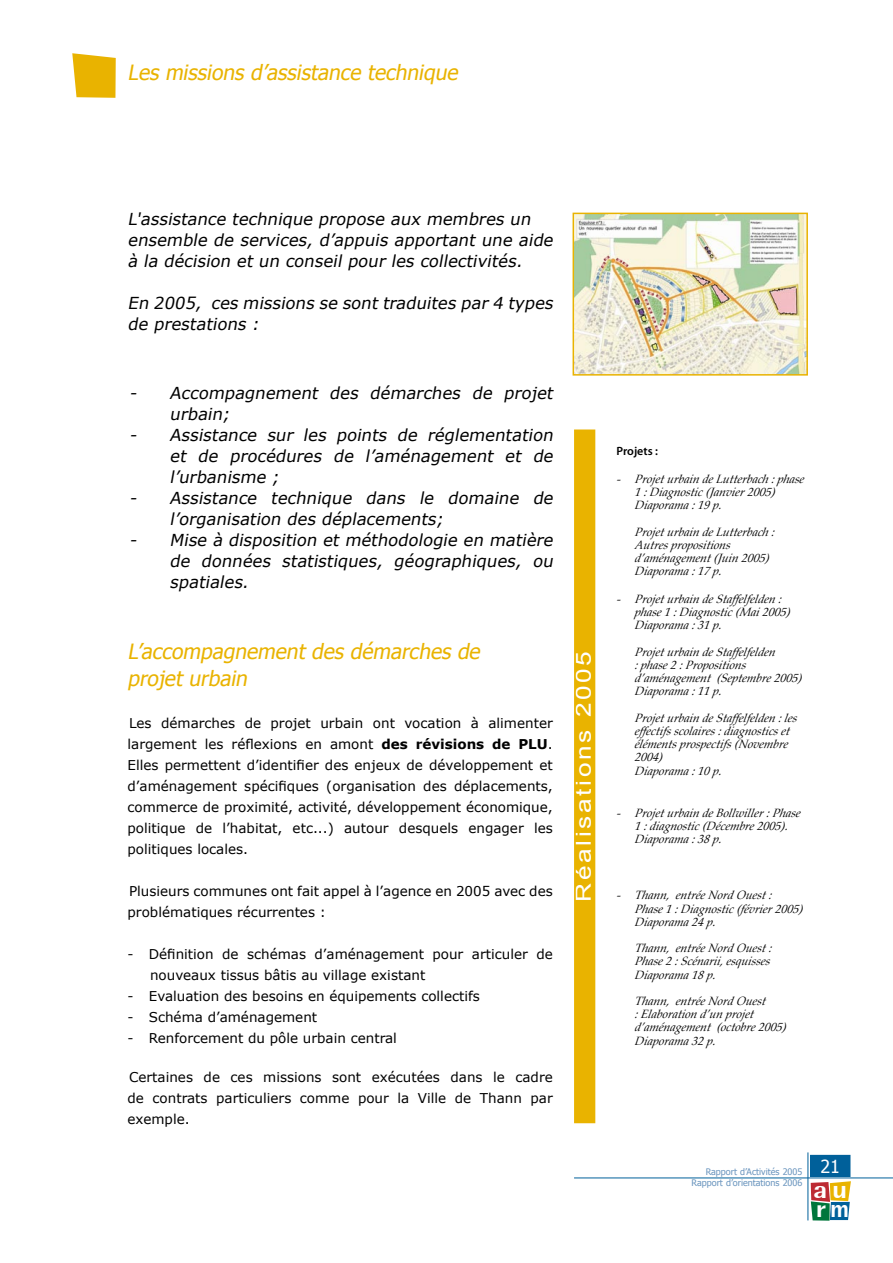
<style>
.page{position:relative;width:893px;height:1263px;background:#fff}
.page>*{position:absolute;margin:0;border:0;box-sizing:border-box;transform-origin:0 0}
.t1{font:800 24.9px "Rotis Semi Sans";color:#fff;scale:1.15 1}
.t2{font:800 24.15px "Rotis Semi Sans";color:#fff;scale:1.16 1}
.t3{font:italic 21px/27px "Tahoma";color:#e9b300}
.t4{font:21px "Arial";letter-spacing:.1em;color:#fff;scale:1.25 1}
.t5{font:18px "Tahoma";color:#fff}
.t6{font:italic 16.5px/21px "Verdana";color:#000}
.t7{font:13.5px/21px "Verdana";color:#000;text-align:justify}
.t8{font:italic 12px/13.2px "Book Antiqua";color:#000}
.t9{font:600 12px "Myriad Pro";color:#000}
.t10{font:9px/10.8px "Tahoma";color:#6a95be;text-align:right}
.s1{font-weight:700}
.s2{font-size:24.9px}
</style>
<div class="page">
<svg style="left:811px;top:1181px;width:40px;height:40px;background:#83835e"></svg>
<hr style="left:574px;top:1177px;width:319px;height:1px;background:#00609a">
<hr style="left:807px;top:1152px;width:1px;height:68px;background:#00609a">
<div style="left:810px;top:1155px;width:40px;height:21px;background:#00609a"></div>
<div style="left:810px;top:1155px;width:40px;height:22px;border:1px solid #00609a"></div>
<svg style="left:72px;top:53px;width:44px;height:45px;background:#ebbc21"></svg>
<div style="left:575px;top:430px;width:20px;height:692px;background:#e9b300"></div>
<div style="left:574px;top:429px;width:21px;height:694px;border:2px solid #e9b300"></div>
<img style="left:576px;top:216px;width:229px;height:157px">
<div style="left:573px;top:213px;width:235px;height:163px;border:2px solid #e9b300"></div>
<h3 class="t3" style="left:128px;top:58px;width:336px">Les missions d’assistance technique</h3>
<h3 class="t6" style="left:128px;top:208px;width:430px">L'assistance technique propose aux membres un ensemble de services, d’appuis apportant une aide à la décision et un conseil pour les collectivités.</h3>
<h3 class="t6" style="left:128px;top:292px;width:430px">En 2005, ces missions se sont traduites par 4 types de prestations :</h3>
<h3 class="t6" style="left:170px;top:382px;width:388px;text-indent:-41px">- Accompagnement des démarches de projet urbain;</h3>
<h3 class="t6" style="left:170px;top:424px;width:388px;text-align:justify;text-indent:-40px">- Assistance sur les points de réglementation et de procédures de l’aménagement et de l’urbanisme ;</h3>
<h3 class="t6" style="left:170px;top:487px;width:388px;text-indent:-40px">- Assistance technique dans le domaine de l’organisation des déplacements;</h3>
<h3 class="t6" style="left:170px;top:529px;width:388px;text-align:justify;text-indent:-40px">- Mise à disposition et méthodologie en matière de données statistiques, géographiques, ou spatiales.</h3>
<h3 class="t3" style="left:128px;top:637px;width:358px">L’accompagnement des démarches de projet urbain</h3>
<p class="t7" style="left:128px;top:712px;width:427px">Les démarches de projet urbain ont vocation à alimenter largement les réflexions en amont <span class="s1">des révisions de PLU</span>.<br>Elles permettent d’identifier des enjeux de développement et d’aménagement spécifiques (organisation des déplacements, commerce de proximité, activité, développement économique, politique de l’habitat, etc...) autour desquels engager les politiques locales.</p>
<p class="t7" style="left:128px;top:880px;width:427px">Plusieurs communes ont fait appel à l’agence en 2005 avec des problématiques récurrentes :</p>
<p class="t7" style="left:150px;top:943px;width:404px;text-indent:-22px">- Définition de schémas d’aménagement pour articuler de nouveaux tissus bâtis au village existant</p>
<p class="t7" style="left:128px;top:985px;width:354px">- Evaluation des besoins en équipements collectifs</p>
<p class="t7" style="left:128px;top:1006px;width:191px">- Schéma d’aménagement</p>
<p class="t7" style="left:128px;top:1027px;width:271px">- Renforcement du pôle urbain central</p>
<p class="t7" style="left:128px;top:1066px;width:427px">Certaines de ces missions sont exécutées dans le cadre de contrats particuliers comme pour la Ville de Thann par exemple.</p>
<h3 class="t4" style="left:570px;top:902px;width:202px;rotate:-90deg">Réalisations 2005</h3>
<p class="t9" style="left:617px;top:445px;width:43px">Projets :</p>
<p class="t8" style="left:635px;top:472px;width:174px;text-indent:-18px">- Projeturbain deLutterbach :phase<br>1 :Diagnostic(Janvier2005)<br>Diaporama :19 p .</p>
<p class="t8" style="left:635px;top:525px;width:144px">Projeturbain deLutterbach :<br>Autrespropositions d’aménagement(Juin 2005)<br>Diaporama :17 p .</p>
<p class="t8" style="left:635px;top:592px;width:157px;text-indent:-18px">- Projeturbain deStaffelfelden : phase1 :Diagnostic(Mai2005)<br>Diaporama :31 p .</p>
<p class="t8" style="left:635px;top:645px;width:169px">Projeturbain deStaffelfelden :phase2 :Propositions d’aménagement (Sep tembre2005)<br>Diaporama :11 p .</p>
<p class="t8" style="left:635px;top:711px;width:167px">Projeturbain deStaffelfelden :les effectifsscolaires:diagnosticset élémentsp rosp ectifs(Novembre<br>2004)<br>Diaporama :10 p .</p>
<p class="t8" style="left:635px;top:806px;width:170px;text-indent:-18px">- Projeturbain deBollwiller:Phase<br>1 :diagnostic(Décembre2005) .<br>Diaporama :38 p .</p>
<p class="t8" style="left:635px;top:888px;width:170px;text-indent:-18px">- Thann, entréeNord Ouest:<br>Phase1 :Diagnostic(février2005)<br>Diaporama 24 p .</p>
<p class="t8" style="left:635px;top:941px;width:141px">Thann, entréeNord Ouest:<br>Phase2 :Scénarii, esquisses<br>Diaporama 18 p .</p>
<p class="t8" style="left:635px;top:994px;width:153px">Thann, entréeNord Ouest :Elaboration d’un p rojet d’aménagement (octobre2005)<br>Diaporama 32 p .</p>
<p class="t10" style="left:692px;top:1166px;width:112px">Rapport d’Activités 2005<br>Rapport d’orientations 2006</p>
<h3 class="t5" style="left:820px;top:1154px;width:21px">21</h3>
<h1 class="t1" style="left:813px;top:1173px;width:31px">au</h1>
<h2 class="t2" style="left:816px;top:1194px;width:30px">r<span class="s2">m</span></h2>
</div>
